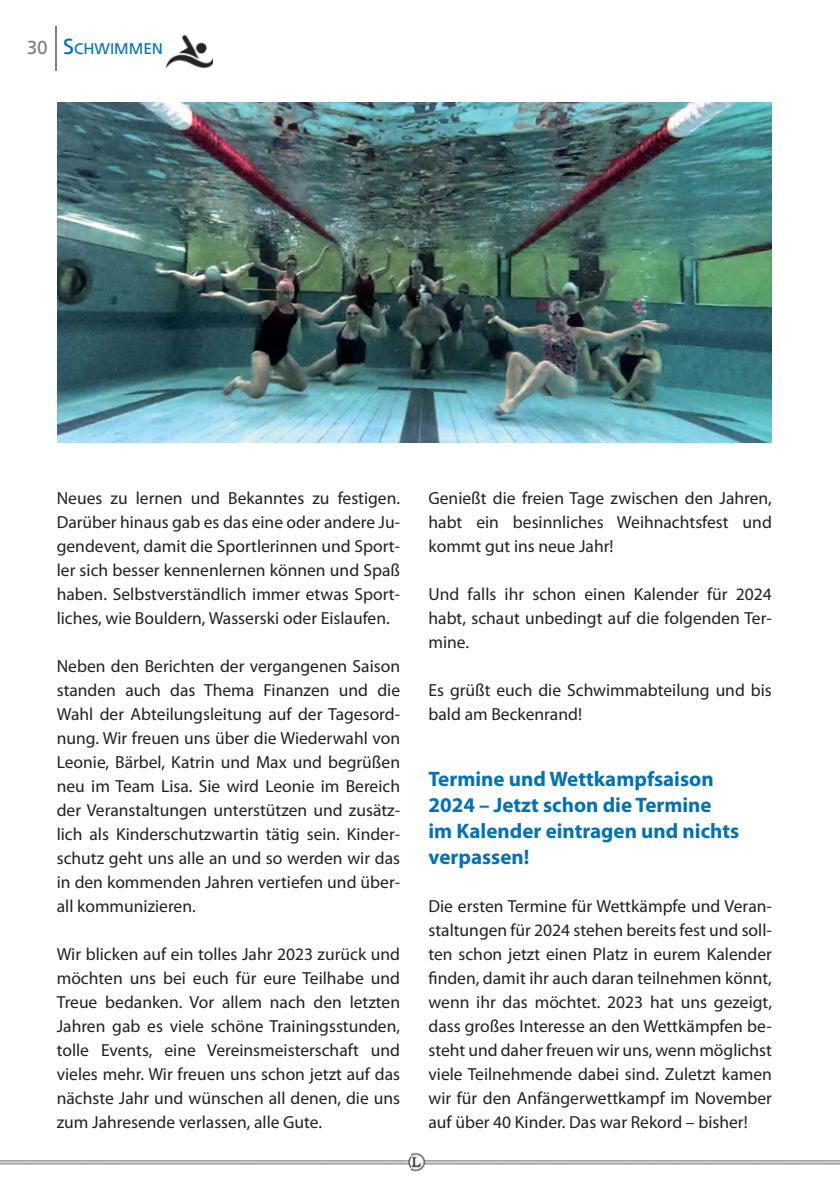
<style>
.page{position:relative;width:840px;height:1191px;background:#fff}
.page>*{position:absolute;margin:0;border:0;box-sizing:border-box;transform-origin:0 0}
.t1{font:700 21px/26px "Myriad Pro";color:#0072b5}
.t2{font:17.6px/24px "Myriad Pro";color:#231f20;text-align:justify}
.t3{font:15.4px "Frutiger";color:#0072b5}
.s1{font-size:19px;color:#808285}
.s2{font-size:22px}
</style>
<div class="page">
<hr style="left:56px;top:26px;width:1px;height:45px;background:#808285">
<img style="left:0;top:1152px;width:839px;height:20px">
<img style="left:166px;top:34px;width:46px;height:35px">
<img style="left:58px;top:103px;width:713px;height:340px">
<p class="t3" style="left:27px;top:40px;width:138px"><span class="s1">30</span> <span class="s2">S</span>CHWIMMEN</p>
<p class="t2" style="left:57px;top:488px;width:344px">Neues zu lernen und Bekanntes zu festigen.<br>Darüber hinaus gab es das eine oder andere Ju&shy;gendevent, damit die Sportlerinnen und Sport&shy;ler sich besser kennenlernen können und Spaß haben. Selbstverständlich immer etwas Sport&shy;liches, wie Bouldern, Wasserski oder Eislaufen.</p>
<p class="t2" style="left:57px;top:656px;width:345px">Neben den Berichten der vergangenen Saison standen auch das Thema Finanzen und die Wahl der Abteilungsleitung auf der Tagesord&shy;nung. Wir freuen uns über die Wiederwahl von Leonie, Bärbel, Katrin und Max und begrüßen neu im Team Lisa. Sie wird Leonie im Bereich der Veranstaltungen unterstützen und zusätz&shy;lich als Kinderschutzwartin tätig sein. Kinder&shy;schutz geht uns alle an und so werden wir das in den kommenden Jahren vertiefen und über&shy;all kommunizieren.</p>
<p class="t2" style="left:57px;top:944px;width:345px">Wir blicken auf ein tolles Jahr 2023 zurück und möchten uns bei euch für eure Teilhabe und Treue bedanken. Vor allem nach den letzten Jahren gab es viele schöne Trainingsstunden, tolle Events, eine Vereinsmeisterschaft und vieles mehr. Wir freuen uns schon jetzt auf das nächste Jahr und wünschen all denen, die uns zum Jahresende verlassen, alle Gute.</p>
<p class="t2" style="left:428px;top:488px;width:344px">Genießt die freien Tage zwischen den Jahren, habt ein besinnliches Weihnachtsfest und kommt gut ins neue Jahr!</p>
<p class="t2" style="left:428px;top:584px;width:344px">Und falls ihr schon einen Kalender für 2024 habt, schaut unbedingt auf die folgenden Ter&shy;mine.</p>
<p class="t2" style="left:428px;top:680px;width:344px">Es grüßt euch die Schwimmabteilung und bis bald am Beckenrand!</p>
<p class="t1" style="left:428px;top:768px;width:312px">Termine und Wettkampfsaison<br>2024 – Jetzt schon die Termine im Kalender eintragen und nichts verpassen!</p>
<p class="t2" style="left:428px;top:896px;width:345px">Die ersten Termine für Wettkämpfe und Veran&shy;staltungen für 2024 stehen bereits fest und soll&shy;ten schon jetzt einen Platz in eurem Kalender finden, damit ihr auch daran teilnehmen könnt, wenn ihr das möchtet. 2023 hat uns gezeigt, dass großes Interesse an den Wettkämpfen be&shy;steht und daher freuen wir uns, wenn möglichst viele Teilnehmende dabei sind. Zuletzt kamen wir für den Anfängerwettkampf im November auf über 40 Kinder. Das war Rekord – bisher!</p>
</div>
